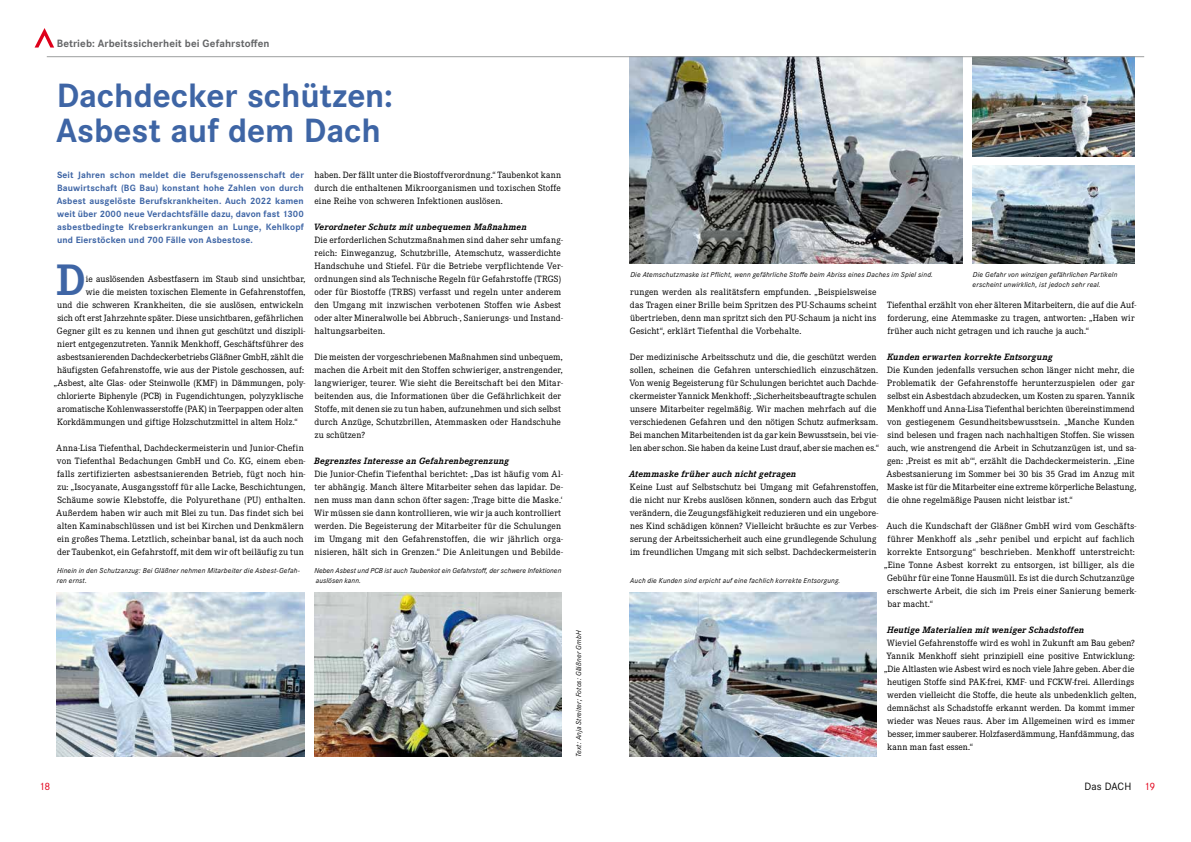
<style>
.page{position:relative;width:1191px;height:842px;background:#fff}
.page>*{position:absolute;margin:0;border:0;box-sizing:border-box;transform-origin:0 0}
.t1{font:700 45.8px "Corporate E Pro";color:#3e65a5}
.t2{font:700 35px/35px "Corporate S Pro";letter-spacing:-.005em;color:#3e65a5}
.t3{font:700 11px "Corporate S Pro";letter-spacing:.01em;color:#646567}
.t4{font:11px "Corporate S Pro";color:#000}
.t5{font:11px "Corporate S Pro";color:#e2001a}
.t6{font:9.5px/13px "Corporate E Pro";letter-spacing:.01em;color:#000}
.t7{font:700 9.5px/13px "Corporate S Pro";letter-spacing:.015em;color:#3e65a5;text-align:justify}
.t8{font:italic 700 9.5px "Corporate E Pro";letter-spacing:.015em;color:#000}
.t9{font:italic 7.5px/10px "Corporate S Pro";letter-spacing:.025em;color:#000}
.t10{font:italic 7.5px/10px "Corporate S Pro";letter-spacing:.005em;color:#000}
.s1{color:#e2001a}
</style>
<div class="page">
<img style="left:57px;top:592px;width:247px;height:165px">
<img style="left:629px;top:57px;width:333px;height:207px">
<img style="left:314px;top:592px;width:247px;height:165px">
<img style="left:972px;top:165px;width:162px;height:99px">
<img style="left:972px;top:57px;width:162px;height:100px">
<img style="left:629px;top:592px;width:248px;height:165px">
<hr style="left:47px;top:56px;width:1097px;height:1px;background:#9c9e9f">
<svg style="left:35px;top:28px;width:19px;height:20px"></svg>
<p class="t3" style="left:57px;top:35px;width:214px">Betrieb: Arbeitssicherheit bei Gefahrstoffen</p>
<h2 class="t2" style="left:56px;top:75px;width:338px">Dachdecker schützen:<br>Asbest auf dem Dach</h2>
<p class="t7" style="left:57px;top:168px;width:249px">Seit Jahren schon meldet die Berufsgenossenschaft der Bauwirtschaft (BG Bau) konstant hohe Zahlen von durch Asbest ausgelöste Berufskrankheiten. Auch 2022 kamen weit über 2000 neue Verdachtsfälle dazu, davon fast 1300 asbestbedingte Krebserkrankungen an Lunge, Kehlkopf und Eierstöcken und 700 Fälle von Asbestose.</p>
<p class="t6" style="left:314px;top:168px;width:248px;text-align:justify">haben. Der fällt unter die Biostoffverordnung.“ Taubenkot kann durch die enthaltenen Mikroorganismen und toxischen Stoffe eine Reihe von schweren Infektionen auslösen.</p>
<p class="t8" style="left:314px;top:220px;width:215px">Verordneter Schutz mit unbequemen Maßnahmen</p>
<p class="t6" style="left:314px;top:233px;width:250px">Die erforderlichen Schutzmaßnahmen sind daher sehr umfang&shy;reich: Einweganzug, Schutzbrille, Atemschutz, wasserdichte Handschuhe und Stiefel. Für die Betriebe verpflichtende Ver&shy;ordnungen sind als Technische Regeln für Gefahrstoffe (TRGS) oder für Biostoffe (TRBS) verfasst und regeln unter anderem den Umgang mit inzwischen verbotenen Stoffen wie Asbest oder alter Mineralwolle bei Abbruch-, Sanierungs- und Instand&shy;haltungsarbeiten.</p>
<p class="t6" style="left:314px;top:350px;width:250px">Die meisten der vorgeschriebenen Maßnahmen sind unbequem, machen die Arbeit mit den Stoffen schwieriger, anstrengender, langwieriger, teurer. Wie sieht die Bereitschaft bei den Mitar&shy;beitenden aus, die Informationen über die Gefährlichkeit der Stoffe, mit denen sie zu tun haben, aufzunehmen und sich selbst durch Anzüge, Schutzbrillen, Atemmasken oder Handschuhe zu schützen?</p>
<p class="t8" style="left:314px;top:454px;width:196px">Begrenztes Interesse an Gefahrenbegrenzung</p>
<p class="t6" style="left:314px;top:467px;width:250px">Die Junior-Chefin Tiefenthal berichtet: „Das ist häufig vom Al&shy;ter abhängig. Manch ältere Mitarbeiter sehen das lapidar. De&shy;nen muss man dann schon öfter sagen: ‚Trage bitte die Maske.‘ Wir müssen sie dann kontrollieren, wie wir ja auch kontrolliert werden. Die Begeisterung der Mitarbeiter für die Schulungen im Umgang mit den Gefahrenstoffen, die wir jährlich orga&shy;nisieren, hält sich in Grenzen.“ Die Anleitungen und Bebilde-</p>
<h1 class="t1" style="left:56px;top:248px;width:31px">D</h1>
<p class="t6" style="left:86px;top:272px;width:221px">ie auslösenden Asbestfasern im Staub sind unsichtbar,</p>
<p class="t9" style="left:630px;top:269px;width:304px">Die Atemschutzmaske ist Pflicht, wenn gefährliche Stoffe beim Abriss eines Daches im Spiel sind.</p>
<p class="t9" style="left:972px;top:269px;width:146px">Die Gefahr von winzigen gefährlichen Partikeln erscheint unwirklich, ist jedoch sehr real.</p>
<p class="t6" style="left:630px;top:285px;width:248px;text-align:justify">rungen werden als realitätsfern empfunden. „Beispielsweise das Tragen einer Brille beim Spritzen des PU-Schaums scheint übertrieben, denn man spritzt sich den PU-Schaum ja nicht ins Gesicht“, erklärt Tiefenthal die Vorbehalte.</p>
<p class="t6" style="left:629px;top:350px;width:251px">Der medizinische Arbeitsschutz und die, die geschützt werden sollen, scheinen die Gefahren unterschiedlich einzuschätzen.<br>Von wenig Begeisterung für Schulungen berichtet auch Dachde&shy;ckermeister Yannick Menkhoff: „Sicherheitsbeauftragte schulen unsere Mitarbeiter regelmäßig. Wir machen mehrfach auf die verschiedenen Gefahren und den nötigen Schutz aufmerksam.<br>Bei manchen Mitarbeitenden ist da gar kein Bewusstsein, bei vie&shy;len aber schon. Sie haben da keine Lust drauf, aber sie machen es.“</p>
<p class="t8" style="left:629px;top:467px;width:169px">Atemmaske früher auch nicht getragen</p>
<p class="t6" style="left:629px;top:480px;width:250px">Keine Lust auf Selbstschutz bei Umgang mit Gefahrenstoffen, die nicht nur Krebs auslösen können, sondern auch das Erbgut verändern, die Zeugungsfähigkeit reduzieren und ein ungebore&shy;nes Kind schädigen können? Vielleicht bräuchte es zur Verbes&shy;serung der Arbeitssicherheit auch eine grundlegende Schulung im freundlichen Umgang mit sich selbst. Dachdeckermeisterin</p>
<p class="t6" style="left:86px;top:285px;width:221px">wie die meisten toxischen Elemente in Gefahrenstoffen,</p>
<p class="t6" style="left:57px;top:298px;width:248px">und die schweren Krankheiten, die sie auslösen, entwickeln</p>
<p class="t6" style="left:57px;top:311px;width:248px">sich oft erst Jahrzehnte später. Diese unsichtbaren, gefährlichen</p>
<p class="t6" style="left:57px;top:324px;width:250px">Gegner gilt es zu kennen und ihnen gut geschützt und diszipli-</p>
<p class="t6" style="left:57px;top:337px;width:248px">niert entgegenzutreten. Yannik Menkhoff, Geschäftsführer des</p>
<p class="t6" style="left:57px;top:350px;width:248px">asbestsanierenden Dachdeckerbetriebs Gläßner GmbH, zählt die</p>
<p class="t6" style="left:57px;top:363px;width:248px">häufigsten Gefahrenstoffe, wie aus der Pistole geschossen, auf:</p>
<p class="t6" style="left:54px;top:376px;width:253px">„Asbest, alte Glas- oder Steinwolle (KMF) in Dämmungen, poly-</p>
<p class="t6" style="left:57px;top:389px;width:248px">chlorierte Biphenyle (PCB) in Fugendichtungen, polyzyklische</p>
<p class="t6" style="left:57px;top:402px;width:248px">aromatische Kohlenwasserstoffe (PAK) in Teerpappen oder alten</p>
<p class="t6" style="left:57px;top:415px;width:242px">Korkdämmungen und giftige Holzschutzmittel in altem Holz.“</p>
<p class="t6" style="left:56px;top:441px;width:251px">Anna-Lisa Tiefenthal, Dachdeckermeisterin und Junior-Chefin von Tiefenthal Bedachungen GmbH und Co. KG, einem eben&shy;falls zertifizierten asbestsanierenden Betrieb, fügt noch hin&shy;zu: „Isocyanate, Ausgangsstoff für alle Lacke, Beschichtungen, Schäume sowie Klebstoffe, die Polyurethane (PU) enthalten.<br>Außerdem haben wir auch mit Blei zu tun. Das findet sich bei alten Kaminabschlüssen und ist bei Kirchen und Denkmälern ein großes Thema. Letztlich, scheinbar banal, ist da auch noch der Taubenkot, ein Gefahrstoff, mit dem wir oft beiläufig zu tun</p>
<p class="t6" style="left:887px;top:298px;width:251px">Tiefenthal erzählt von eher älteren Mitarbeitern, die auf die Auf&shy;forderung, eine Atemmaske zu tragen, antworten: „Haben wir früher auch nicht getragen und ich rauche ja auch.“</p>
<p class="t8" style="left:887px;top:350px;width:167px">Kunden erwarten korrekte Entsorgung</p>
<p class="t6" style="left:886px;top:363px;width:251px">Die Kunden jedenfalls versuchen schon länger nicht mehr, die Problematik der Gefahrenstoffe herunterzuspielen oder gar selbst ein Asbestdach abzudecken, um Kosten zu sparen. Yannik Menkhoff und Anna-Lisa Tiefenthal berichten übereinstimmend von gestiegenem Gesundheitsbewusstsein. „Manche Kunden sind belesen und fragen nach nachhaltigen Stoffen. Sie wissen auch, wie anstrengend die Arbeit in Schutzanzügen ist, und sa&shy;gen: ‚Preist es mit ab‘“, erzählt die Dachdeckermeisterin. „Eine Asbestsanierung im Sommer bei 30 bis 35 Grad im Anzug mit Maske ist für die Mitarbeiter eine extreme körperliche Belastung, die ohne regelmäßige Pausen nicht leistbar ist.“</p>
<p class="t6" style="left:886px;top:519px;width:251px">Auch die Kundschaft der Gläßner GmbH wird vom Geschäfts-</p>
<p class="t6" style="left:887px;top:532px;width:249px">führer Menkhoff als „sehr penibel und erpicht auf fachlich</p>
<p class="t6" style="left:887px;top:545px;width:249px">korrekte Entsorgung“ beschrieben. Menkhoff unterstreicht:</p>
<p class="t6" style="left:884px;top:558px;width:252px">„Eine Tonne Asbest korrekt zu entsorgen, ist billiger, als die</p>
<p class="t6" style="left:887px;top:571px;width:249px">Gebühr für eine Tonne Hausmüll. Es ist die durch Schutzanzüge</p>
<p class="t6" style="left:887px;top:584px;width:250px">erschwerte Arbeit, die sich im Preis einer Sanierung bemerk-</p>
<p class="t6" style="left:887px;top:597px;width:47px">bar macht.“</p>
<p class="t8" style="left:887px;top:623px;width:199px">Heutige Materialien mit weniger Schadstoffen</p>
<p class="t6" style="left:887px;top:636px;width:249px">Wieviel Gefahrenstoffe wird es wohl in Zukunft am Bau geben?</p>
<p class="t6" style="left:886px;top:649px;width:250px">Yannik Menkhoff sieht prinzipiell eine positive Entwicklung:</p>
<p class="t6" style="left:884px;top:662px;width:252px">„Die Altlasten wie Asbest wird es noch viele Jahre geben. Aber die</p>
<p class="t6" style="left:887px;top:675px;width:248px">heutigen Stoffe sind PAK-frei, KMF- und FCKW-frei. Allerdings</p>
<p class="t6" style="left:887px;top:688px;width:251px">werden vielleicht die Stoffe, die heute als unbedenklich gelten,</p>
<p class="t6" style="left:887px;top:701px;width:249px">demnächst als Schadstoffe erkannt werden. Da kommt immer</p>
<p class="t6" style="left:887px;top:714px;width:249px">wieder was Neues raus. Aber im Allgemeinen wird es immer</p>
<p class="t6" style="left:887px;top:727px;width:248px">besser, immer sauberer. Holzfaserdämmung, Hanfdämmung, das</p>
<p class="t6" style="left:887px;top:740px;width:87px">kann man fast essen.“</p>
<p class="t9" style="left:57px;top:565px;width:244px">Hinein in den Schutzanzug: Bei Gläßner nehmen Mitarbeiter die Asbest-Gefah&shy;ren ernst.</p>
<p class="t10" style="left:314px;top:565px;width:248px">Neben Asbest und PCB ist auch Taubenkot ein Gefahrstoff, der schwere Infektionen auslösen kann.</p>
<p class="t9" style="left:630px;top:575px;width:212px">Auch die Kunden sind erpicht auf eine fachlich korrekte Entsorgung.</p>
<p class="t9" style="left:573px;top:757px;width:128px;rotate:-90deg">Text: Anja Streiter; Fotos: Gläßner GmbH</p>
<p class="t5" style="left:39px;top:778px;width:13px">18</p>
<p class="t4" style="left:1084px;top:778px;width:72px">Das DACH <span class="s1">19</span></p>
</div>
